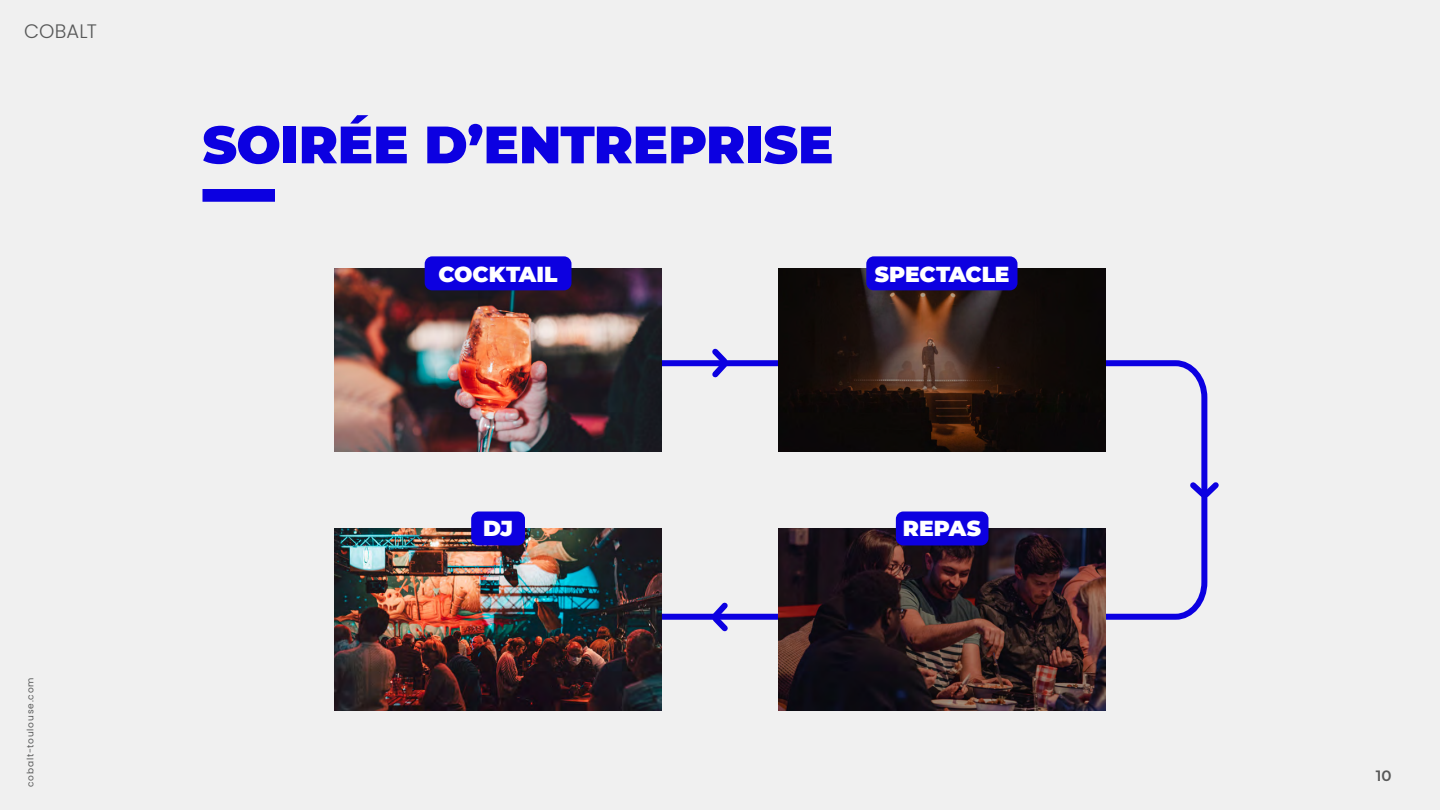
<style>
.page{position:relative;width:1440px;height:810px;background:#f0f0f0}
.page>*{position:absolute;margin:0;border:0;box-sizing:border-box;transform-origin:0 0}
.t1{font:900 52.5px "Montserrat";letter-spacing:-.005em;color:#0c00e1}
.t2{font:900 21.75px "Montserrat";letter-spacing:-.005em;color:#fff}
.t3{font:300 19.5px "Poppins";letter-spacing:.005em;color:#585959}
.t4{font:600 15px "Montserrat";color:#585959}
.t5{font:9px "Poppins";letter-spacing:.095em;color:#585959}
</style>
<div class="page">
<div style="left:202px;top:189px;width:73px;height:13px;background:#0c00e1"></div>
<svg style="left:405px;top:360px;width:803px;height:260px"></svg>
<img style="left:334px;top:269px;width:328px;height:182px">
<img style="left:334px;top:528px;width:327px;height:183px">
<img style="left:778px;top:528px;width:328px;height:183px">
<img style="left:778px;top:269px;width:328px;height:182px">
<div style="left:471px;top:512px;width:54px;height:33px;background:#0d00e0;border-radius:8px"></div>
<div style="left:896px;top:512px;width:92px;height:33px;background:#0d00e0;border-radius:8px"></div>
<div style="left:425px;top:256px;width:146px;height:34px;background:#0d00e0;border-radius:8px"></div>
<div style="left:866px;top:256px;width:151px;height:34px;background:#0d00e0;border-radius:8px"></div>
<svg style="left:707px;top:348px;width:27px;height:35px"></svg>
<svg style="left:1185px;top:477px;width:34px;height:26px"></svg>
<svg style="left:706px;top:597px;width:27px;height:35px"></svg>
<p class="t3" style="left:24px;top:20px;width:74px">COBALT</p>
<p class="t5" style="left:25px;top:787px;width:111px;rotate:-90deg">cobalt-toulouse.com</p>
<h1 class="t1" style="left:202px;top:105px;width:632px">SOIRÉE D’ENTREPRISE</h1>
<p class="t2" style="left:439px;top:258px;width:120px">COCKTAIL</p>
<p class="t2" style="left:875px;top:258px;width:136px">SPECTACLE</p>
<p class="t2" style="left:483px;top:512px;width:32px">DJ</p>
<p class="t2" style="left:903px;top:512px;width:80px">REPAS</p>
<p class="t4" style="left:1376px;top:765px;width:17px">10</p>
</div>
